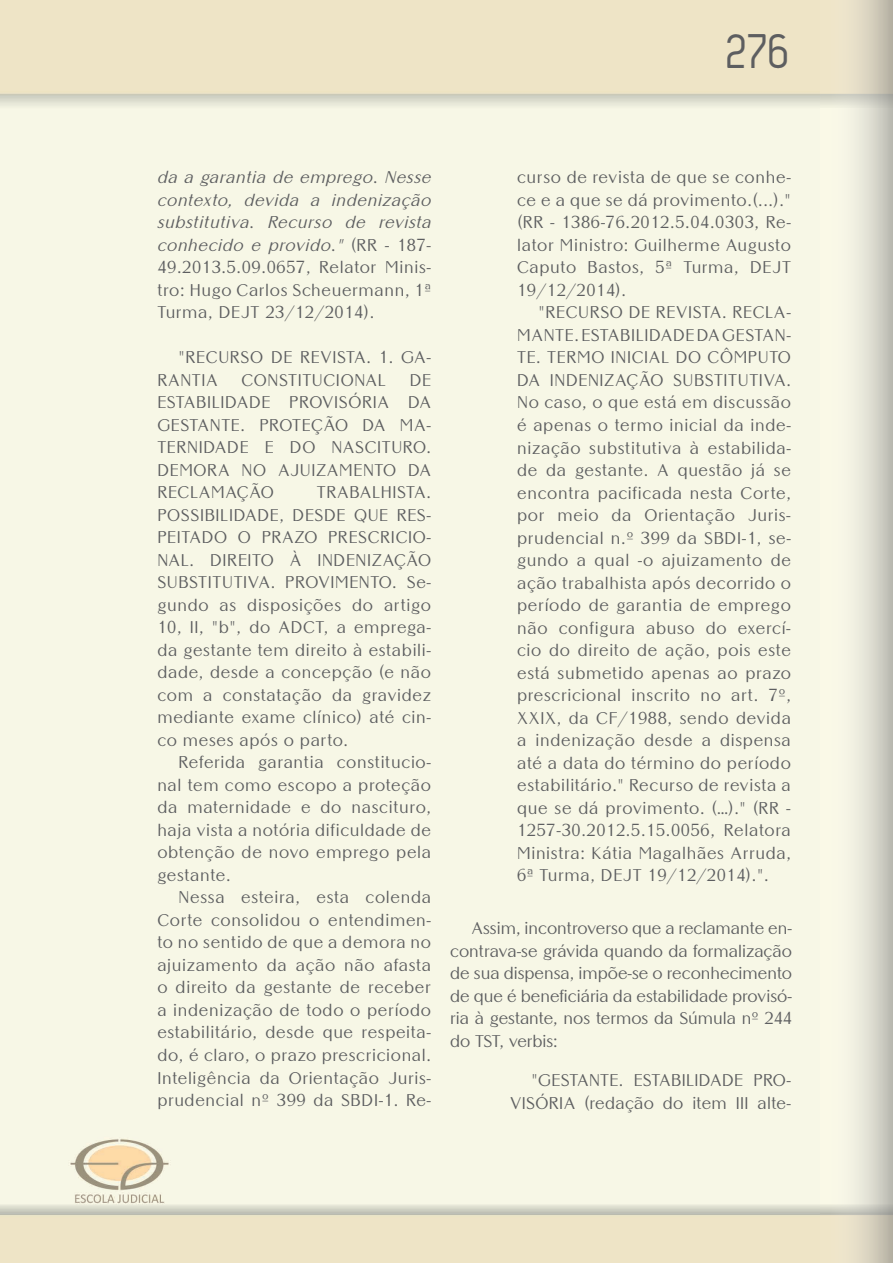
<style>
.page{position:relative;width:893px;height:1263px;background:#fff}
.page>*{position:absolute;margin:0;border:0;box-sizing:border-box;transform-origin:0 0}
.t1{font:49.5px "Zag";color:#5d5e60}
.t2{font:16.5px/22.5px "Altrincham";letter-spacing:.04em;color:#5d5e60;text-align:justify}
.t3{font:italic 16.5px/22.5px "Altrincham";letter-spacing:.04em;color:#5d5e60;text-align:justify}
.t4{font:16.5px/22.5px "Altrincham";letter-spacing:.02em;color:#5d5e60;text-align:right}
.s1{font-style:normal}
</style>
<div class="page">
<h1 class="t1" style="left:728px;top:24px;width:66px">276</h1>
<p class="t3" style="left:157px;top:166px;width:275px">da a garantia de emprego. Nesse contexto, devida a indenização substitutiva. Recurso de revista conhecido e provido." <span class="s1">(RR - 187- 49.2013.5.09.0657, Relator Minis&shy;tro: Hugo Carlos Scheuermann, 1ª Turma, DEJT 23/12/2014).</span></p>
<p class="t2" style="left:157px;top:346px;width:275px;text-indent:21px">"RECURSO DE REVISTA. 1. GA-<br>RANTIA</p>
<p class="t2" style="left:242px;top:369px;width:146px">CONSTITUCIONAL</p>
<p class="t2" style="left:157px;top:369px;width:275px;text-indent:252px">DE ESTABILIDADE PROVISÓRIA DA GESTANTE. PROTEÇÃO DA MA-TERNIDADE E DO NASCITURO.<br>DEMORA NO AJUIZAMENTO DA RECLAMAÇÃO</p>
<p class="t2" style="left:157px;top:481px;width:275px;text-indent:159px">TRABALHISTA.<br>POSSIBILIDADE, DESDE QUE RES-PEITADO O PRAZO PRESCRICIO-NAL. DIREITO À INDENIZAÇÃO SUBSTITUTIVA. PROVIMENTO. Se&shy;gundo as disposições do artigo 10, II, "b", do ADCT, a emprega&shy;da gestante tem direito à estabili&shy;dade, desde a concepção (e não com a constatação da gravidez mediante exame clínico) até cin&shy;co meses após o parto.</p>
<p class="t2" style="left:157px;top:751px;width:275px;text-indent:21px">Referida garantia constitucio&shy;nal tem como escopo a proteção da maternidade e do nascituro, haja vista a notória dificuldade de obtenção de novo emprego pela gestante.</p>
<p class="t2" style="left:157px;top:886px;width:275px;text-indent:21px">Nessa esteira, esta colenda Corte consolidou o entendimen&shy;to no sentido de que a demora no ajuizamento da ação não afasta o direito da gestante de receber a indenização de todo o período estabilitário, desde que respeita&shy;do, é claro, o prazo prescricional.<br>Inteligência da Orientação Juris&shy;prudencial nº 399 da SBDI-1. Re-</p>
<p class="t2" style="left:517px;top:166px;width:275px">curso de revista de que se conhe&shy;ce e a que se dá provimento.(...)." (RR - 1386-76.2012.5.04.0303, Re&shy;lator Ministro: Guilherme Augusto Caputo Bastos, 5ª Turma, DEJT 19/12/2014).</p>
<p class="t2" style="left:517px;top:301px;width:275px;text-indent:21px">"RECURSO DE REVISTA. RECLA-MANTE. ESTABILIDADE DA GESTAN-TE. TERMO INICIAL DO CÔMPUTO DA INDENIZAÇÃO SUBSTITUTIVA.<br>No caso, o que está em discussão é apenas o termo inicial da inde&shy;nização substitutiva à estabilida&shy;de da gestante. A questão já se encontra pacificada nesta Corte, por meio da Orientação Juris&shy;prudencial n.º 399 da SBDI-1, se&shy;gundo a qual -o ajuizamento de ação trabalhista após decorrido o período de garantia de emprego não configura abuso do exercí&shy;cio do direito de ação, pois este está submetido apenas ao prazo prescricional inscrito no art. 7º, XXIX, da CF/1988, sendo devida a indenização desde a dispensa até a data do término do período estabilitário." Recurso de revista a que se dá provimento. (…)." (RR - 1257-30.2012.5.15.0056, Relatora Ministra: Kátia Magalhães Arruda, 6ª Turma, DEJT 19/12/2014).".</p>
<p class="t2" style="left:450px;top:917px;width:343px;text-indent:21px">Assim, incontroverso que a reclamante en&shy;contrava-se grávida quando da formalização de sua dispensa, impõe-se o reconhecimento de que é beneficiária da estabilidade provisó&shy;ria à gestante, nos termos da Súmula nº 244 do TST, verbis:</p>
<p class="t4" style="left:510px;top:1069px;width:282px">"GESTANTE. ESTABILIDADE PRO-<br>VISÓRIA (redação do item III alte-</p>
</div>
